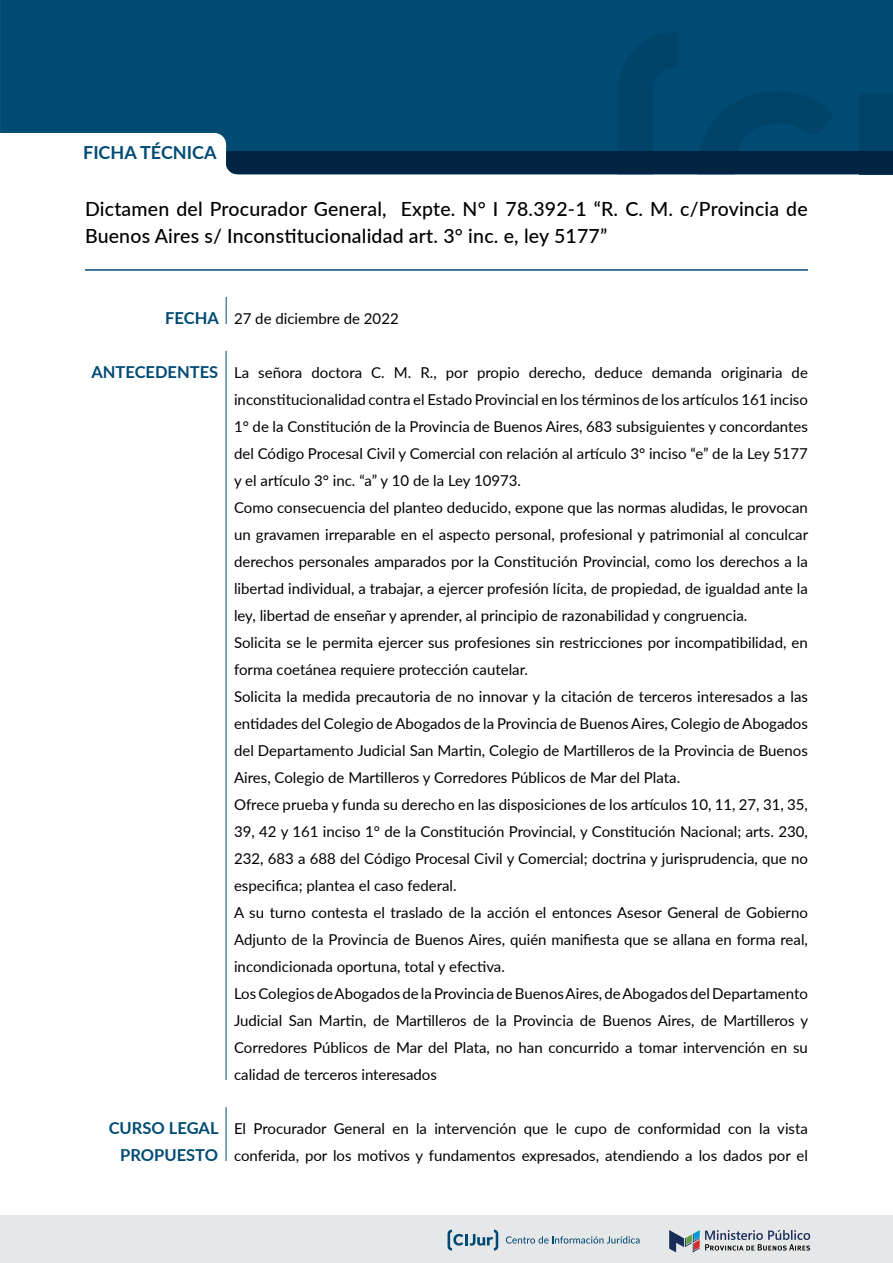
<style>
.page{position:relative;width:893px;height:1263px;background:#fff}
.page>*{position:absolute;margin:0;border:0;box-sizing:border-box;transform-origin:0 0}
.t1{font:500 19.5px/27px "Lato";letter-spacing:.01em;color:#000}
.t2{font:700 18px "Lato";color:#004b74}
.t3{font:700 16.5px/27px "Lato";color:#004b74;text-align:right}
.t4{font:15px/27px "Lato";color:#000}
</style>
<div class="page">
<div style="left:0;top:1215px;width:893px;height:48px;background:#e6e7e8"></div>
<svg style="left:669px;top:1230px;width:141px;height:22px"></svg>
<svg style="left:506px;top:1236px;width:133px;height:7px"></svg>
<svg style="left:448px;top:1229px;width:50px;height:21px"></svg>
<div style="left:0;top:0;width:893px;height:143px;background:#004b74"></div>
<svg style="left:226px;top:32px;width:667px;height:142px;background:#00446b"></svg>
<hr style="left:85px;top:269px;width:723px;height:2px;background:#004b74">
<svg style="left:226px;top:297px;width:1px;height:27px"></svg>
<hr style="left:226px;top:351px;width:1px;height:729px;background:#004b74">
<hr style="left:226px;top:1107px;width:1px;height:54px;background:#004b74">
<p class="t2" style="left:83px;top:139px;width:135px">FICHA TÉCNICA</p>
<h1 class="t1" style="left:85px;top:195px;width:724px">Dictamen del Procurador General, Expte. N° I 78.392-1 “R. C. M. c/Provincia de<br>Buenos Aires s/ Inconstitucionalidad art. 3° inc. e, ley 5177”</h1>
<p class="t3" style="left:165px;top:304px;width:55px">FECHA</p>
<p class="t4" style="left:234px;top:304px;width:166px">27 de diciembre de 2022</p>
<p class="t3" style="left:91px;top:358px;width:128px">ANTECEDENTES</p>
<p class="t4" style="left:234px;top:358px;width:576px">La señora doctora C. M. R., por propio derecho, deduce demanda originaria de inconstitucionalidad contra el Estado Provincial en los términos de los artículos 161 inciso 1° de la Constitución de la Provincia de Buenos Aires, 683 subsiguientes y concordantes del Código Procesal Civil y Comercial con relación al artículo 3° inciso “e” de la Ley 5177 y el artículo 3° inc. “a” y 10 de la Ley 10973.<br>Como consecuencia del planteo deducido, expone que las normas aludidas, le provocan un gravamen irreparable en el aspecto personal, profesional y patrimonial al conculcar derechos personales amparados por la Constitución Provincial, como los derechos a la libertad individual, a trabajar, a ejercer profesión lícita, de propiedad, de igualdad ante la ley, libertad de enseñar y aprender, al principio de razonabilidad y congruencia.<br>Solicita se le permita ejercer sus profesiones sin restricciones por incompatibilidad, en forma coetánea requiere protección cautelar.<br>Solicita la medida precautoria de no innovar y la citación de terceros interesados a las entidades del Colegio de Abogados de la Provincia de Buenos Aires, Colegio de Abogados del Departamento Judicial San Martin, Colegio de Martilleros de la Provincia de Buenos Aires, Colegio de Martilleros y Corredores Públicos de Mar del Plata.<br>Ofrece prueba y funda su derecho en las disposiciones de los artículos 10, 11, 27, 31, 35, 39, 42 y 161 inciso 1° de la Constitución Provincial, y Constitución Nacional; arts. 230, 232, 683 a 688 del Código Procesal Civil y Comercial; doctrina y jurisprudencia, que no especifica; plantea el caso federal.<br>A su turno contesta el traslado de la acción el entonces Asesor General de Gobierno Adjunto de la Provincia de Buenos Aires, quién manifiesta que se allana en forma real, incondicionada oportuna, total y efectiva.<br>Los Colegios de Abogados de la Provincia de Buenos Aires, de Abogados del Departamento Judicial San Martin, de Martilleros de la Provincia de Buenos Aires, de Martilleros y Corredores Públicos de Mar del Plata, no han concurrido a tomar intervención en su calidad de terceros interesados</p>
<p class="t3" style="left:109px;top:1114px;width:111px">CURSO LEGAL<br>PROPUESTO</p>
<p class="t4" style="left:234px;top:1114px;width:575px">El Procurador General en la intervención que le cupo de conformidad con la vista conferida, por los motivos y fundamentos expresados, atendiendo a los dados por el</p>
</div>
